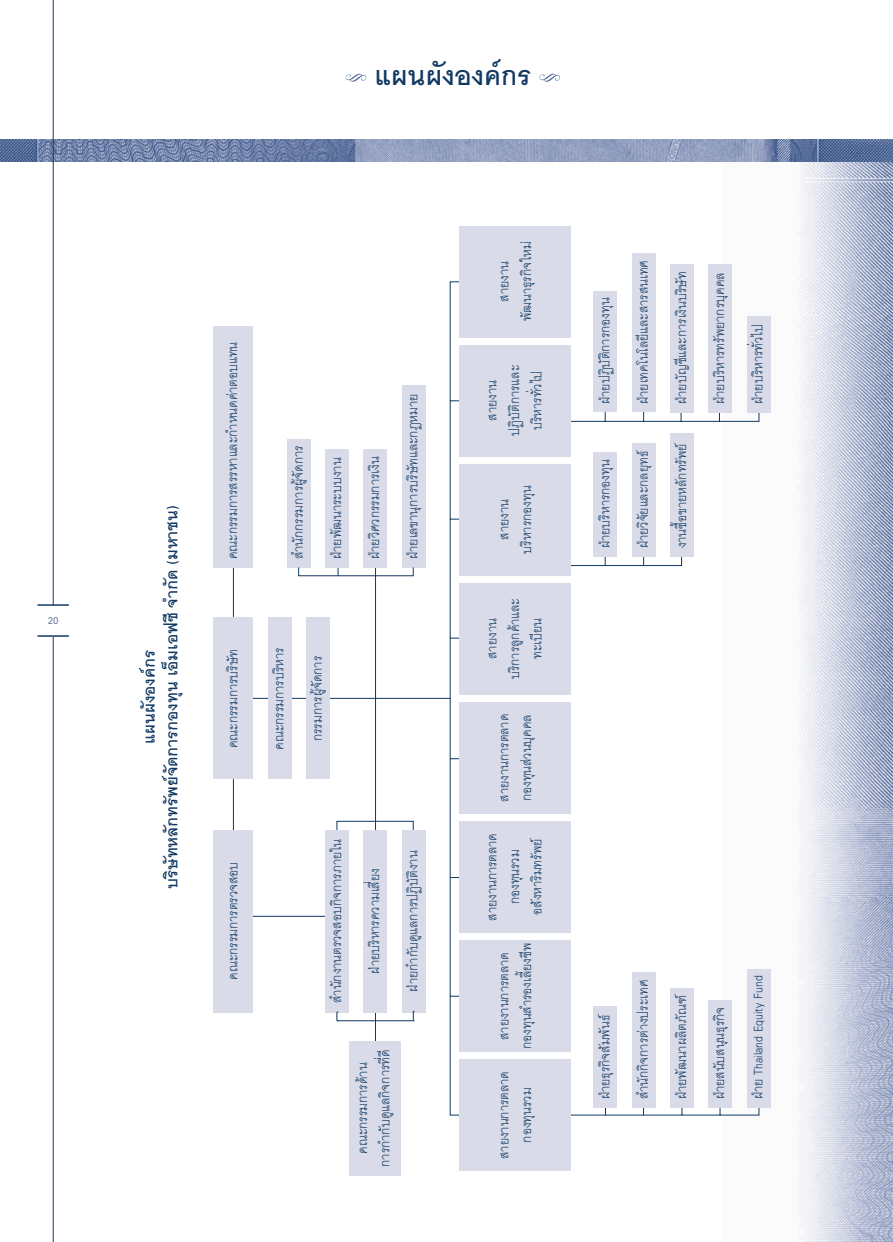
<style>
.page{position:relative;width:893px;height:1242px;background:#fff}
.page>*{position:absolute;margin:0;border:0;box-sizing:border-box;transform-origin:0 0}
.t1{font:37.5px "UPCC Bold";color:#113963}
.t2{font:22.5px/22.5px "UPCC Bold";color:#113963;text-align:center}
.t3{font:18px/22.5px "UPCC Light";color:#113963;text-align:center}
.t4{font:15px "UPCC Bold";color:#7283a5}
</style>
<div class="page">
<img style="left:723px;top:162px;width:169px;height:1079px">
<img style="left:0;top:139px;width:892px;height:23px">
<hr style="left:53px;top:0;width:1px;height:1241px;background:#113963">
<div style="left:38px;top:605px;width:31px;height:31px;background:#fff"></div>
<hr style="left:37px;top:635px;width:32px;height:2px;background:#113963">
<hr style="left:37px;top:604px;width:32px;height:2px;background:#113963">
<img style="left:892px;top:145px;width:1px;height:1096px">
<svg style="left:892px;top:139px;width:1px;height:23px"></svg>
<svg style="left:346px;top:74px;width:20px;height:8px"></svg>
<svg style="left:539px;top:74px;width:21px;height:8px"></svg>
<svg style="left:337px;top:281px;width:422px;height:834px"></svg>
<svg style="left:253px;top:916px;width:72px;height:1px"></svg>
<svg style="left:233px;top:567px;width:1px;height:263px"></svg>
<hr style="left:375px;top:564px;width:1px;height:277px;background:#113963">
<hr style="left:239px;top:698px;width:211px;height:1px;background:#113963">
<div style="left:594px;top:291px;width:23px;height:121px;background:#d9dce8"></div>
<div style="left:632px;top:253px;width:23px;height:159px;background:#d9dce8"></div>
<div style="left:670px;top:264px;width:24px;height:148px;background:#d9dce8"></div>
<div style="left:709px;top:264px;width:23px;height:148px;background:#d9dce8"></div>
<div style="left:747px;top:316px;width:23px;height:96px;background:#d9dce8"></div>
<div style="left:287px;top:439px;width:23px;height:128px;background:#d9dce8"></div>
<div style="left:325px;top:449px;width:24px;height:118px;background:#d9dce8"></div>
<div style="left:364px;top:449px;width:23px;height:118px;background:#d9dce8"></div>
<div style="left:402px;top:385px;width:23px;height:182px;background:#d9dce8"></div>
<div style="left:325px;top:830px;width:24px;height:182px;background:#d9dce8"></div>
<div style="left:364px;top:830px;width:23px;height:182px;background:#d9dce8"></div>
<div style="left:402px;top:830px;width:23px;height:182px;background:#d9dce8"></div>
<div style="left:594px;top:1006px;width:23px;height:101px;background:#d9dce8"></div>
<div style="left:632px;top:972px;width:23px;height:135px;background:#d9dce8"></div>
<div style="left:670px;top:987px;width:24px;height:120px;background:#d9dce8"></div>
<div style="left:709px;top:1000px;width:23px;height:107px;background:#d9dce8"></div>
<div style="left:747px;top:969px;width:23px;height:138px;background:#d9dce8"></div>
<div style="left:459px;top:1059px;width:112px;height:112px;background:#d9dce8"></div>
<div style="left:459px;top:940px;width:112px;height:112px;background:#d9dce8"></div>
<div style="left:459px;top:821px;width:112px;height:112px;background:#d9dce8"></div>
<div style="left:459px;top:702px;width:112px;height:112px;background:#d9dce8"></div>
<div style="left:459px;top:583px;width:112px;height:112px;background:#d9dce8"></div>
<div style="left:459px;top:464px;width:112px;height:112px;background:#d9dce8"></div>
<div style="left:459px;top:345px;width:112px;height:111px;background:#d9dce8"></div>
<div style="left:459px;top:226px;width:112px;height:111px;background:#d9dce8"></div>
<div style="left:349px;top:1040px;width:52px;height:135px;background:#d9dce8"></div>
<div style="left:214px;top:617px;width:39px;height:162px;background:#d9dce8"></div>
<div style="left:268px;top:617px;width:23px;height:162px;background:#d9dce8"></div>
<div style="left:306px;top:617px;width:24px;height:162px;background:#d9dce8"></div>
<div style="left:214px;top:326px;width:39px;height:241px;background:#d9dce8"></div>
<div style="left:214px;top:830px;width:39px;height:182px;background:#d9dce8"></div>
<svg style="left:337px;top:982px;width:77px;height:96px"></svg>
<p class="t4" style="left:48px;top:610px;width:13px">20</p>
<h1 class="t1" style="left:375px;top:50px;width:158px">·ºπº—ßÕß§å°√</h1>
<p class="t2" style="left:136px;top:888px;width:385px;rotate:-90deg">·ºπº—ßÕß§å°√<br>∫√‘…—∑À≈—°∑√—æ¬å®—¥°“√°Õß∑ÿπ ‡ÕÁ¡‡Õø´’®”°—¥ (¡À“™π)</p>
<p class="t3" style="left:220px;top:559px;width:219px;rotate:-90deg">§≥–°√√¡°“√ √√À“·≈–°”Àπ¥§à“μÕ∫·∑π</p>
<p class="t3" style="left:285px;top:552px;width:108px;rotate:-90deg">”π—°°√√¡°“√ºŸâ®—¥°“√</p>
<p class="t3" style="left:316px;top:559px;width:167px;line-height:38.2px;text-align:left;rotate:-90deg">ΩÉ“¬æ—≤π“√–∫∫ß“π<br>ΩÉ“¬«‘»«°√√¡°“√‡ß‘π<br>ΩÉ“¬‡≈¢“πÿ°“√∫√‘…—∑·≈–°ÆÀ¡“¬</p>
<p class="t3" style="left:220px;top:748px;width:101px;rotate:-90deg">§≥–°√√¡°“√∫√‘…—∑</p>
<p class="t3" style="left:258px;top:750px;width:104px;line-height:38.2px;rotate:-90deg">§≥–°√√¡°“√∫√‘À“√ °√√¡°“√ºŸâ®—¥°“√</p>
<p class="t3" style="left:220px;top:979px;width:120px;rotate:-90deg">§≥–°√√¡°“√μ√«® Õ∫</p>
<p class="t3" style="left:316px;top:995px;width:158px;line-height:38.2px;rotate:-90deg">”π—°ß“πμ√«® Õ∫°‘®°“√¿“¬„π<br>ΩÉ“¬∫√‘À“√§«“¡‡ ’Ë¬ß<br>ΩÉ“¬°”°—∫¥Ÿ·≈°“√ªØ‘∫—μ‘ß“π</p>
<p class="t3" style="left:350px;top:1167px;width:119px;rotate:-90deg">§≥–°√√¡°“√¥â“π °“√°”°—∫¥Ÿ·≈°‘®°“√∑’Ë¥’</p>
<p class="t3" style="left:491px;top:321px;width:81px;rotate:-90deg">“¬ß“π æ—≤π“∏ÿ√°‘®„À¡à</p>
<p class="t3" style="left:479px;top:436px;width:72px;rotate:-90deg">“¬ß“π ªØ‘∫—μ‘°“√·≈– ∫√‘À“√∑—Ë«‰ª</p>
<p class="t3" style="left:491px;top:554px;width:70px;rotate:-90deg">“¬ß“π ∫√‘À“√°Õß∑ÿπ</p>
<p class="t3" style="left:479px;top:679px;width:83px;rotate:-90deg">“¬ß“π ∫√‘°“√≈Ÿ°§â“·≈– ∑–‡∫’¬π</p>
<p class="t3" style="left:491px;top:801px;width:89px;rotate:-90deg">“¬ß“π°“√μ≈“¥ °Õß∑ÿπ à«π∫ÿ§§≈</p>
<p class="t3" style="left:479px;top:915px;width:83px;rotate:-90deg">“¬ß“π°“√μ≈“¥ °Õß∑ÿπ√«¡<br>Õ —ßÀ“√‘¡∑√—æ¬å</p>
<p class="t3" style="left:491px;top:1049px;width:108px;rotate:-90deg">“¬ß“π°“√μ≈“¥ °Õß∑ÿπ ”√Õß‡≈’È¬ß™’æ</p>
<p class="t3" style="left:491px;top:1151px;width:82px;rotate:-90deg">“¬ß“π°“√μ≈“¥ °Õß∑ÿπ√«¡</p>
<p class="t3" style="left:584px;top:404px;width:145px;line-height:38.2px;text-align:left;rotate:-90deg">ΩÉ“¬ªØ‘∫—μ‘°“√°Õß∑ÿπ<br>ΩÉ“¬‡∑§‚π‚≈¬’·≈– “√ π‡∑»<br>ΩÉ“¬∫—≠™’·≈–°“√‡ß‘π∫√‘…—∑<br>ΩÉ“¬∫√‘À“√∑√—æ¬“°√∫ÿ§§≈<br>ΩÉ“¬∫√‘À“√∑—Ë«‰ª</p>
<p class="t3" style="left:584px;top:548px;width:106px;line-height:38.2px;text-align:left;rotate:-90deg">ΩÉ“¬∫√‘À“√°Õß∑ÿπ<br>ΩÉ“¬«‘®—¬·≈–°≈¬ÿ∑∏å ß“π´◊ÈÕ¢“¬À≈—°∑√—æ¬å</p>
<p class="t3" style="left:592px;top:1099px;width:86px;rotate:-90deg">ΩÉ“¬∏ÿ√°‘® —¡æ—π∏å</p>
<p class="t3" style="left:630px;top:1092px;width:114px;rotate:-90deg">”π—°°‘®°“√μà“ßª√–‡∑»</p>
<p class="t3" style="left:668px;top:1099px;width:106px;rotate:-90deg">ΩÉ“¬æ—≤π“º≈‘μ¿—≥±å</p>
<p class="t3" style="left:707px;top:1099px;width:94px;rotate:-90deg">ΩÉ“¬ π—∫ πÿπ∏ÿ√°‘®</p>
<p class="t3" style="left:745px;top:1099px;width:125px;rotate:-90deg">ΩÉ“¬ Thailand Equity Fund</p>
</div>
